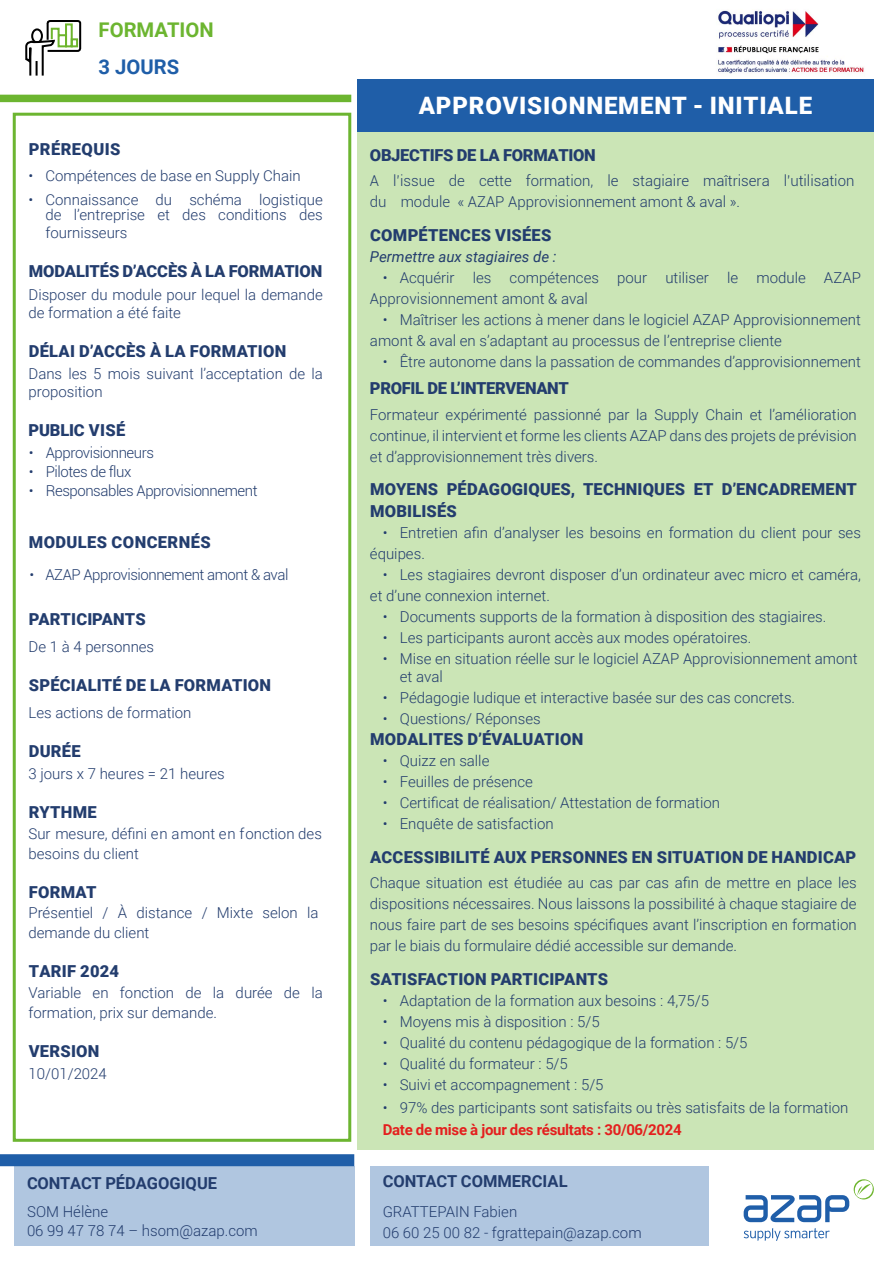
<style>
.page{position:relative;width:893px;height:1263px;background:#fff}
.page>*{position:absolute;margin:0;border:0;box-sizing:border-box;transform-origin:0 0}
.t1{font:900 24px "Roboto";letter-spacing:.035em;color:#fff}
.t2{font:700 20.25px "Roboto";color:#6cb530}
.t3{font:700 20.25px "Roboto";color:#1f5ea8}
.t4{font:900 16.5px/21px "Roboto";letter-spacing:.015em;color:#233d6e}
.t5{font:900 16.5px "Roboto";letter-spacing:-.02em;color:#233d6e}
.t6{font:700 16.5px "Roboto";color:#233d6e}
.t7{font:900 16.5px "Roboto";letter-spacing:-.005em;color:#233d6e}
.t8{font:900 16.5px "Roboto";letter-spacing:-.01em;color:#233d6e}
.t9{font:300 15px/21px "Roboto";color:#233d6e}
.t10{font:300 15px "Roboto";letter-spacing:-.03em;color:#233d6e}
.t11{font:700 15px "Roboto";letter-spacing:-.02em;color:#e41f1e}
.t12{font:italic 15px "Roboto";color:#233d6e}
</style>
<div class="page">
<div style="left:357px;top:131px;width:517px;height:1018px;background:#cbe5b6"></div>
<div style="left:13px;top:113px;width:338px;height:1029px;border:3px solid #6cb530"></div>
<div style="left:0;top:95px;width:351px;height:7px;background:#6cb530"></div>
<svg style="left:25px;top:20px;width:57px;height:56px"></svg>
<div style="left:65px;top:23px;width:8px;height:24px;border:2px solid #6db52d"></div>
<div style="left:71px;top:38px;width:7px;height:9px;border:2px solid #6db52d"></div>
<div style="left:0;top:1154px;width:354px;height:12px;background:#1f5ea8"></div>
<svg style="left:744px;top:1179px;width:130px;height:43px"></svg>
<svg style="left:744px;top:1228px;width:86px;height:13px"></svg>
<div style="left:14px;top:1166px;width:340px;height:80px;background:#b0c6e0"></div>
<div style="left:357px;top:79px;width:517px;height:52px;background:#1f5ea8"></div>
<div style="left:370px;top:1166px;width:338px;height:80px;background:#b0c6e0"></div>
<img style="left:718px;top:10px;width:146px;height:65px">
<h2 class="t2" style="left:99px;top:16px;width:117px">FORMATION</h2>
<h2 class="t3" style="left:99px;top:53px;width:82px">3 JOURS</h2>
<p class="t4" style="left:29px;top:138px;width:93px">PRÉREQUIS</p>
<p class="t9" style="left:29px;top:165px;width:274px">• Compétences de base en Supply Chain</p>
<p class="t9" style="left:29px;top:192px;width:296px;line-height:15px;text-align:right">• Connaissance du schéma logistique de l’entreprise et des conditions des</p>
<p class="t9" style="left:46px;top:222px;width:84px">fournisseurs</p>
<p class="t7" style="left:29px;top:260px;width:295px">MODALITÉS D’ACCÈS À LA FORMATION</p>
<p class="t9" style="left:29px;top:285px;width:296px;line-height:18px">Disposer du module pour lequel la demande de formation a été faite</p>
<p class="t4" style="left:29px;top:340px;width:259px">DÉLAI D’ACCÈS À LA FORMATION</p>
<p class="t9" style="left:29px;top:364px;width:296px;line-height:18px">Dans les 5 mois suivant l’acceptation de la proposition</p>
<p class="t8" style="left:29px;top:419px;width:99px">PUBLIC VISÉ</p>
<p class="t10" style="left:29px;top:442px;width:127px">• Approvisionneurs</p>
<p class="t10" style="left:29px;top:461px;width:104px">• Pilotes de flux</p>
<p class="t10" style="left:29px;top:480px;width:230px">• Responsables Approvisionnement</p>
<p class="t4" style="left:29px;top:531px;width:183px">MODULES CONCERNÉS</p>
<p class="t10" style="left:29px;top:564px;width:261px">• AZAP Approvisionnement amont &amp; aval</p>
<p class="t4" style="left:29px;top:608px;width:118px">PARTICIPANTS</p>
<p class="t9" style="left:29px;top:635px;width:127px">De 1 à 4 personnes</p>
<p class="t4" style="left:29px;top:674px;width:244px">SPÉCIALITÉ DE LA FORMATION</p>
<p class="t9" style="left:29px;top:701px;width:164px">Les actions de formation</p>
<p class="t4" style="left:29px;top:740px;width:53px">DURÉE</p>
<p class="t9" style="left:29px;top:763px;width:198px">3 jours x 7 heures = 21 heures</p>
<p class="t4" style="left:29px;top:801px;width:69px">RYTHME</p>
<p class="t9" style="left:29px;top:823px;width:295px;line-height:19.8px">Sur mesure, défini en amont en fonction des besoins du client</p>
<p class="t4" style="left:29px;top:881px;width:69px">FORMAT</p>
<p class="t9" style="left:29px;top:903px;width:292px;line-height:19.8px">Présentiel / À distance / Mixte selon la demande du client</p>
<p class="t4" style="left:29px;top:960px;width:92px">TARIF 2024</p>
<p class="t9" style="left:29px;top:982px;width:296px;line-height:19.8px">Variable en fonction de la durée de la formation, prix sur demande.</p>
<p class="t4" style="left:29px;top:1040px;width:72px">VERSION</p>
<p class="t9" style="left:29px;top:1063px;width:80px">10/01/2024</p>
<p class="t6" style="left:27px;top:1171px;width:192px">CONTACT PÉDAGOGIQUE</p>
<p class="t9" style="left:27px;top:1201px;width:232px;line-height:19.5px">SOM Hélène<br>06 99 47 78 74 – hsom@azap.com</p>
<h1 class="t1" style="left:419px;top:89px;width:395px">APPROVISIONNEMENT - INITIALE</h1>
<p class="t5" style="left:370px;top:143px;width:227px">OBJECTIFS DE LA FORMATION</p>
<p class="t9" style="left:370px;top:170px;width:486px">A l’issue de cette formation, le stagiaire maîtrisera l'utilisation du module « AZAP Approvisionnement amont &amp; aval ».</p>
<p class="t4" style="left:370px;top:224px;width:183px">COMPÉTENCES VISÉES</p>
<p class="t12" style="left:370px;top:246px;width:188px">Permettre aux stagiaires de :</p>
<p class="t9" style="left:370px;top:266px;width:492px;text-indent:13px">• Acquérir les compétences pour utiliser le module AZAP<br>Approvisionnement amont &amp; aval</p>
<p class="t9" style="left:370px;top:308px;width:492px;text-indent:13px">• Maîtriser les actions à mener dans le logiciel AZAP Approvisionnement amont &amp; aval en s’adaptant au processus de l’entreprise cliente</p>
<p class="t9" style="left:383px;top:350px;width:480px">• Être autonome dans la passation de commandes d’approvisionnement</p>
<p class="t5" style="left:370px;top:377px;width:200px">PROFIL DE L’INTERVENANT</p>
<p class="t9" style="left:370px;top:403px;width:488px;text-align:justify">Formateur expérimenté passionné par la Supply Chain et l’amélioration continue, il intervient et forme les clients AZAP dans des projets de prévision et d’approvisionnement très divers.</p>
<p class="t4" style="left:370px;top:478px;width:488px">MOYENS PÉDAGOGIQUES, TECHNIQUES ET D’ENCADREMENT<br>MOBILISÉS</p>
<p class="t9" style="left:370px;top:521px;width:492px;text-indent:13px">• Entretien afin d’analyser les besoins en formation du client pour ses équipes.</p>
<p class="t9" style="left:370px;top:563px;width:492px;text-indent:13px">• Les stagiaires devront disposer d’un ordinateur avec micro et caméra, et d’une connexion internet.</p>
<p class="t9" style="left:383px;top:605px;width:445px">• Documents supports de la formation à disposition des stagiaires.</p>
<p class="t9" style="left:383px;top:626px;width:370px">• Les participants auront accès aux modes opératoires.</p>
<p class="t9" style="left:400px;top:649px;width:459px;line-height:18px;text-indent:-17px">• Mise en situation réelle sur le logiciel AZAP Approvisionnement amont et aval</p>
<p class="t9" style="left:383px;top:686px;width:414px">• Pédagogie ludique et interactive basée sur des cas concrets.</p>
<p class="t9" style="left:383px;top:707px;width:159px">• Questions/ Réponses</p>
<p class="t4" style="left:370px;top:728px;width:215px">MODALITES D’ÉVALUATION</p>
<p class="t9" style="left:383px;top:750px;width:108px">• Quizz en salle</p>
<p class="t9" style="left:383px;top:771px;width:152px">• Feuilles de présence</p>
<p class="t9" style="left:383px;top:792px;width:339px">• Certificat de réalisation/ Attestation de formation</p>
<p class="t9" style="left:383px;top:813px;width:173px">• Enquête de satisfaction</p>
<p class="t4" style="left:370px;top:846px;width:488px">ACCESSIBILITÉ AUX PERSONNES EN SITUATION DE HANDICAP</p>
<p class="t9" style="left:370px;top:872px;width:488px;text-align:justify">Chaque situation est étudiée au cas par cas afin de mettre en place les dispositions nécessaires. Nous laissons la possibilité à chaque stagiaire de nous faire part de ses besoins spécifiques avant l’inscription en formation par le biais du formulaire dédié accessible sur demande.</p>
<p class="t4" style="left:370px;top:968px;width:239px">SATISFACTION PARTICIPANTS</p>
<p class="t9" style="left:383px;top:990px;width:328px">• Adaptation de la formation aux besoins : 4,75/5</p>
<p class="t9" style="left:383px;top:1011px;width:219px">• Moyens mis à disposition : 5/5</p>
<p class="t9" style="left:383px;top:1032px;width:366px">• Qualité du contenu pédagogique de la formation : 5/5</p>
<p class="t9" style="left:383px;top:1053px;width:187px">• Qualité du formateur : 5/5</p>
<p class="t9" style="left:383px;top:1074px;width:222px">• Suivi et accompagnement : 5/5</p>
<p class="t9" style="left:383px;top:1096px;width:467px">• 97% des participants sont satisfaits ou très satisfaits de la formation</p>
<p class="t11" style="left:383px;top:1119px;width:301px">Date de mise à jour des résultats : 30/06/2024</p>
<p class="t6" style="left:383px;top:1169px;width:186px">CONTACT COMMERCIAL</p>
<p class="t9" style="left:383px;top:1200px;width:260px">GRATTEPAIN Fabien<br>06 60 25 00 82 - fgrattepain@azap.com</p>
</div>
